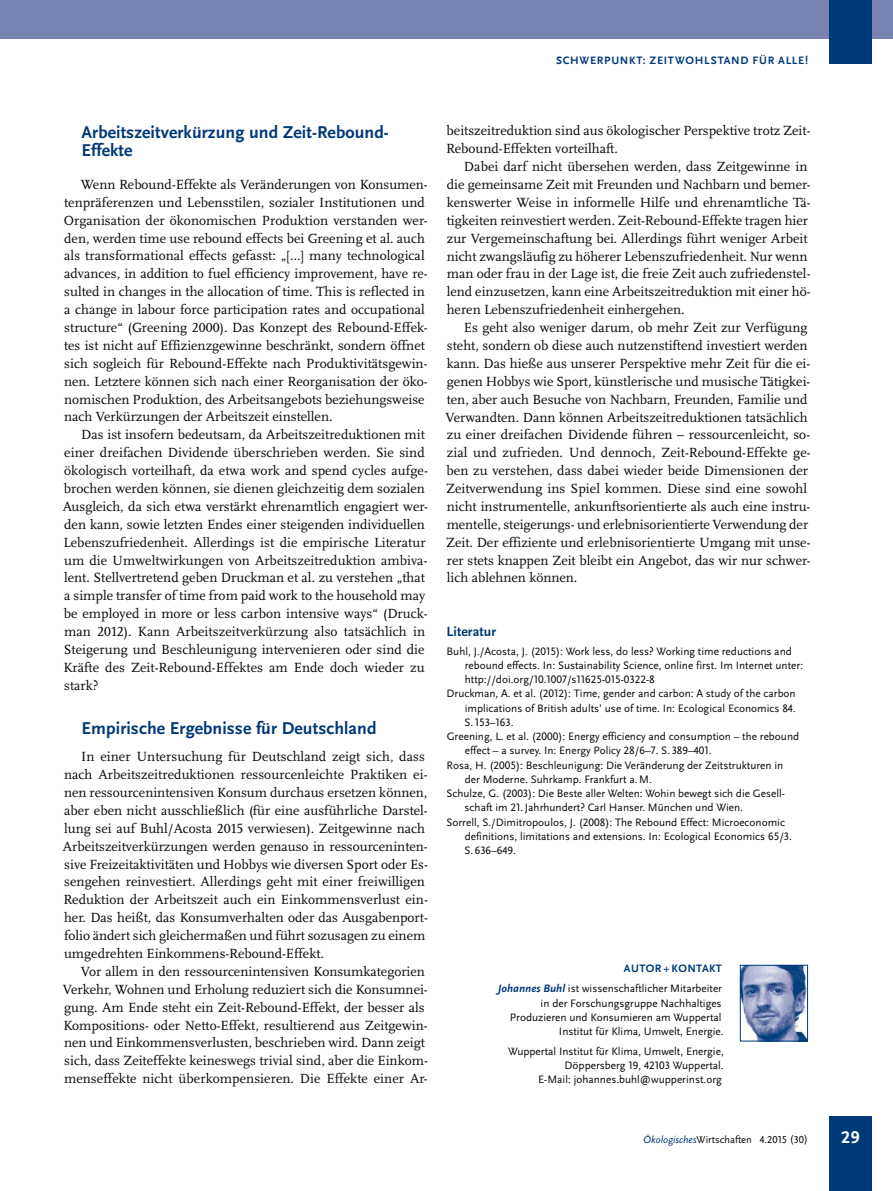
<style>
.page{position:relative;width:893px;height:1191px;background:#fff}
.page>*{position:absolute;margin:0;border:0;box-sizing:border-box;transform-origin:0 0}
.t1{font:700 17.85px/17.9px "Scala Sans Pro";letter-spacing:.005em;color:#003977}
.t2{font:700 17.85px "Scala Sans Pro";color:#fff}
.t3{font:13.8px/17.9px "Scala Pro";color:#070707}
.t4{font:700 13.8px "Scala Sans Pro";letter-spacing:.005em;color:#003977}
.t5{font:11.25px/14.2px "Scala Sans Pro";color:#070707;text-align:right}
.t6{font:700 11.25px "Scala Sans Pro";letter-spacing:.065em;color:#003977}
.t7{font:10.5px "Scala Sans Pro";color:#070707}
.s1{font-weight:700;color:#003977}
.s2{font-weight:700;font-style:italic;color:#003977}
.s3{font-style:italic;color:#003977}
</style>
<div class="page">
<img style="left:742px;top:967px;width:64px;height:72px">
<div style="left:740px;top:965px;width:68px;height:76px;border:1px solid #003977"></div>
<div style="left:0;top:0;width:893px;height:38px;background:#7783b1"></div>
<div style="left:829px;top:0;width:43px;height:64px;background:#003977"></div>
<div style="left:829px;top:1116px;width:43px;height:74px;background:#003977"></div>
<p class="t6" style="left:556px;top:56px;width:253px">SCHWERPUNKT: ZEITWOHLSTAND FÜR ALLE!</p>
<p class="t1" style="left:81px;top:125px;width:309px">Arbeitszeitverkürzung und Zeit-Rebound-<br>Effekte</p>
<p class="t3" style="left:64px;top:176px;width:365px;text-indent:17px">Wenn Rebound-Effekte als Veränderungen von Konsumen&shy;tenpräferenzen und Lebensstilen, sozialer Institutionen und Organisation der ökonomischen Produktion verstanden wer&shy;den, werden time use rebound effects bei Greening et al. auch als transformational effects gefasst: „[…] many technological advances, in addition to fuel efficiency improvement, have re&shy;sulted in changes in the allocation of time. This is reflected in a change in labour force participation rates and occupational structure“ (Greening 2000). Das Konzept des Rebound-Effek&shy;tes ist nicht auf Effizienzgewinne beschränkt, sondern öffnet sich sogleich für Rebound-Effekte nach Produktivitätsgewin&shy;nen. Letztere können sich nach einer Reorganisation der öko&shy;nomischen Produktion, des Arbeitsangebots beziehungsweise nach Verkürzungen der Arbeitszeit einstellen.</p>
<p class="t3" style="left:63px;top:427px;width:366px;text-indent:18px">Das ist insofern bedeutsam, da Arbeitszeitreduktionen mit einer dreifachen Dividende überschrieben werden. Sie sind ökologisch vorteilhaft, da etwa work and spend cycles aufge&shy;brochen werden können, sie dienen gleichzeitig dem sozialen Ausgleich, da sich etwa verstärkt ehrenamtlich engagiert wer&shy;den kann, sowie letzten Endes einer steigenden individuellen Lebenszufriedenheit. Allerdings ist die empirische Lite ratur um die Umweltwirkungen von Arbeitszeitreduktion ambiva&shy;lent. Stellvertretend geben Druckman et al. zu verstehen „that a simple transfer of time from paid work to the household may be employed in more or less carbon intensive ways“ (Druck&shy;man 2012). Kann Arbeitszeitverkürzung also tatsächlich in Steigerung und Beschleunigung intervenieren oder sind die Kräfte des Zeit-Rebound-Effektes am Ende doch wieder zu stark?</p>
<p class="t1" style="left:82px;top:720px;width:297px">Empirische Ergebnisse für Deutschland</p>
<p class="t3" style="left:63px;top:748px;width:366px;text-indent:18px">In einer Untersuchung für Deutschland zeigt sich, dass nach Arbeitszeitreduktionen ressourcenleichte Praktiken ei&shy;nen ressourcenintensiven Konsum durchaus ersetzen können, aber eben nicht ausschließlich (für eine ausführliche Darstel&shy;lung sei auf Buhl/Acosta 2015 verwiesen). Zeitgewinne nach Arbeitszeitverkürzungen werden genauso in ressourceninten&shy;sive Freizeitaktivitäten und Hobbys wie diversen Sport oder Es&shy;sengehen reinvestiert. Allerdings geht mit einer freiwilligen Reduktion der Arbeitszeit auch ein Einkommensverlust ein&shy;her. Das heißt, das Konsumverhalten oder das Ausgabenport&shy;folio ändert sich gleichermaßen und führt sozusagen zu einem umgedrehten Einkommens-Rebound-Effekt.</p>
<p class="t3" style="left:63px;top:963px;width:366px;text-indent:18px">Vor allem in den ressourcenintensiven Konsumkategorien Verkehr, Wohnen und Erholung reduziert sich die Konsumnei&shy;gung. Am Ende steht ein Zeit-Rebound-Effekt, der besser als Kompositions- oder Netto-Effekt, resultierend aus Zeitgewin&shy;nen und Einkommensverlusten, beschrieben wird. Dann zeigt sich, dass Zeiteffekte keineswegs trivial sind, aber die Einkom&shy;menseffekte nicht überkompensieren. Die Effekte einer Ar-</p>
<p class="t3" style="left:446px;top:123px;width:366px">beitszeitreduktion sind aus ökologischer Perspektive trotz Zeit-<br>Rebound-Effekten vorteilhaft.</p>
<p class="t3" style="left:447px;top:159px;width:365px;text-indent:17px">Dabei darf nicht übersehen werden, dass Zeitgewinne in die gemeinsame Zeit mit Freunden und Nachbarn und bemer&shy;kenswerter Weise in informelle Hilfe und ehrenamtliche Tä&shy;tigkeiten reinvestiert werden. Zeit-Rebound-Effekte tragen hier zur Vergemeinschaftung bei. Allerdings führt weniger Arbeit nicht zwangsläufig zu höherer Lebenszufriedenheit. Nur wenn man oder frau in der Lage ist, die freie Zeit auch zufriedenstel&shy;lend einzusetzen, kann eine Arbeitszeitreduktion mit einer hö&shy;heren Lebenszufriedenheit einhergehen.</p>
<p class="t3" style="left:445px;top:320px;width:366px;text-indent:18px">Es geht also weniger darum, ob mehr Zeit zur Verfügung steht, sondern ob diese auch nutzenstiftend investiert werden kann. Das hieße aus unserer Perspektive mehr Zeit für die ei&shy;genen Hobbys wie Sport, künstlerische und musische Tätigkei&shy;ten, aber auch Besuche von Nachbarn, Freunden, Familie und Verwandten. Dann können Arbeitszeitreduktionen tatsächlich zu einer dreifachen Dividende führen – ressourcenleicht, so&shy;zial und zufrieden. Und dennoch, Zeit-Rebound-Effekte ge&shy;ben zu verstehen, dass dabei wieder beide Dimensionen der Zeitverwendung ins Spiel kommen. Diese sind eine sowohl nicht instrumentelle, ankunftsorientierte als auch eine instru&shy;mentelle, steigerungs- und erlebnisorientierte Verwendung der Zeit. Der effiziente und erlebnisorientierte Umgang mit unse&shy;rer stets knappen Zeit bleibt ein Angebot, das wir nur schwer&shy;lich ablehnen können.</p>
<p class="t4" style="left:447px;top:626px;width:51px">Literatur</p>
<p class="t5" style="left:447px;top:645px;width:347px">Buhl, J./Acosta, J. (2015): Work less, do less? Working time reductions and</p>
<p class="t5" style="left:465px;top:659px;width:340px">rebound effects. In: Sustainability Science, online first. Im Internet unter:</p>
<p class="t5" style="left:465px;top:673px;width:192px">http://doi.org/10.1007/s11625-015-0322-8</p>
<p class="t5" style="left:447px;top:687px;width:351px">Druckman, A. et al. (2012): Time, gender and carbon: A study of the carbon</p>
<p class="t5" style="left:465px;top:702px;width:333px">implications of British adults’ use of time. In: Ecological Economics 84.</p>
<p class="t5" style="left:464px;top:716px;width:51px">S.153–163.</p>
<p class="t5" style="left:447px;top:730px;width:354px">Greening, L. et al. (2000): Energy efficiency and consumption – the rebound</p>
<p class="t5" style="left:465px;top:744px;width:248px">effect – a survey. In: Energy Policy 28/6–7. S. 389–401.</p>
<p class="t5" style="left:447px;top:759px;width:338px">Rosa, H. (2005): Beschleunigung: Die Veränderung der Zeitstrukturen in</p>
<p class="t5" style="left:465px;top:773px;width:189px">der Moderne. Suhrkamp. Frankfurt a.M.</p>
<p class="t5" style="left:446px;top:787px;width:340px">Schulze, G. (2003): Die Beste aller Welten: Wohin bewegt sich die Gesell-</p>
<p class="t5" style="left:465px;top:801px;width:280px">schaft im 21.Jahrhundert? Carl Hanser. München und Wien.</p>
<p class="t5" style="left:446px;top:816px;width:340px">Sorrell, S./Dimitropoulos, J. (2008): The Rebound Effect: Microeconomic</p>
<p class="t5" style="left:465px;top:830px;width:329px">definitions, limitations and extensions. In: Ecological Economics 65/3.</p>
<p class="t5" style="left:464px;top:844px;width:53px">S. 636–649.</p>
<p class="t5" style="left:498px;top:959px;width:225px;line-height:20px"><span class="s1">AUTOR + KONTAKT<br></span><span class="s2">Johannes Buhl</span> ist wissenschaftlicher Mitarbeiter</p>
<p class="t5" style="left:510px;top:996px;width:215px">in der Forschungsgruppe Nachhaltiges<br>Produzieren und Konsumieren am Wuppertal<br>Institut für Klima, Umwelt, Energie.</p>
<p class="t5" style="left:508px;top:1045px;width:217px">Wuppertal Institut für Klima, Umwelt, Energie,<br>Döppersberg 19, 42103 Wuppertal.<br>E-Mail: johannes.buhl@wupperinst.org</p>
<p class="t7" style="left:643px;top:1135px;width:166px"><span class="s3">Ökologisches</span>Wirtschaften 4.2015 (30)</p>
<p class="t2" style="left:841px;top:1130px;width:20px">29</p>
</div>
